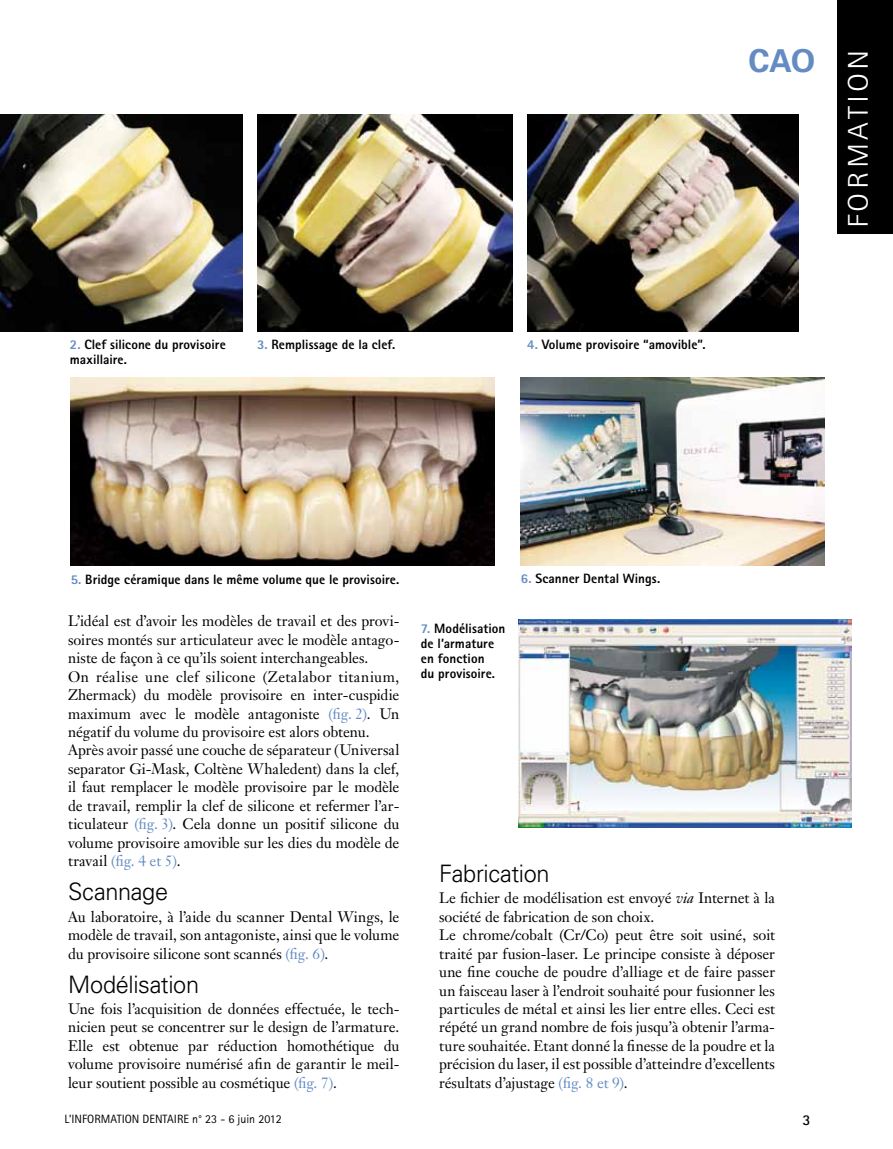
<style>
.page{position:relative;width:893px;height:1149px;background:#fff}
.page>*{position:absolute;margin:0;border:0;box-sizing:border-box;transform-origin:0 0}
.t1{font:700 31.5px "Univers";color:#648cc3}
.t2{font:300 28.5px "Rotis Sans Serif";letter-spacing:.1em;color:#fff;scale:1.16 1}
.t3{font:300 24px "Univers";letter-spacing:-.015em;color:#000}
.t4{font:15px/18.5px "Janson Text";color:#000}
.t5{font:700 15px "Rotis Sans Serif";color:#000}
.t6{font:800 13.5px/15px "Rotis Sans Serif";letter-spacing:.005em;color:#000}
.t7{font:12px "Rotis Sans Serif";color:#000}
.s1{color:#648cc3}
.s2{font-style:italic}
</style>
<div class="page">
<div style="left:838px;top:0;width:55px;height:234px;background:#000"></div>
<img style="left:0;top:115px;width:243px;height:217px">
<img style="left:257px;top:115px;width:255px;height:217px">
<img style="left:527px;top:115px;width:272px;height:217px">
<img style="left:70px;top:377px;width:425px;height:189px">
<img style="left:521px;top:377px;width:304px;height:189px">
<img style="left:519px;top:619px;width:332px;height:208px">
<h1 class="t1" style="left:748px;top:42px;width:68px">CAO</h1>
<h2 class="t2" style="left:842px;top:228px;width:156px;rotate:-90deg">formation</h2>
<p class="t6" style="left:70px;top:336px;width:157px"><span class="s1">2.</span> Clef silicone du provisoire maxillaire.</p>
<p class="t6" style="left:257px;top:336px;width:140px"><span class="s1">3.</span> Remplissage de la clef.</p>
<p class="t6" style="left:527px;top:336px;width:180px"><span class="s1">4.</span> Volume provisoire “amovible”.</p>
<p class="t6" style="left:71px;top:571px;width:330px"><span class="s1">5.</span> Bridge céramique dans le même volume que le provisoire.</p>
<p class="t4" style="left:68px;top:611px;width:333px">L’idéal est d’avoir les modèles de travail et des provi&shy;soires montés sur articulateur avec le modèle antago&shy;niste de façon à ce qu’ils soient interchangeables.<br>On réalise une clef silicone (Zetalabor titanium, Zhermack) du modèle provisoire en inter-cuspidie maximum avec le modèle antagoniste <span class="s1">(fig. 2)</span>. Un négatif du volume du provisoire est alors obtenu.<br>Après avoir passé une couche de séparateur (Universal separator Gi-Mask, Coltène Whaledent) dans la clef, il faut remplacer le modèle provisoire par le modèle de travail, remplir la clef de silicone et refermer l’ar&shy;ticulateur <span class="s1">(fig. 3)</span>. Cela donne un positif silicone du volume provisoire amovible sur les dies du modèle de travail <span class="s1">(fig. 4 et 5)</span>.</p>
<h3 class="t3" style="left:68px;top:877px;width:102px">Scannage</h3>
<p class="t4" style="left:68px;top:906px;width:333px;text-align:justify">Au laboratoire, à l’aide du scanner Dental Wings, le modèle de travail, son antagoniste, ainsi que le volume du provisoire silicone sont scannés <span class="s1">(fig. 6)</span>.</p>
<h3 class="t3" style="left:68px;top:969px;width:133px">Modélisation</h3>
<p class="t4" style="left:68px;top:999px;width:333px;text-align:justify">Une fois l’acquisition de données effectuée, le tech&shy;nicien peut se concentrer sur le design de l’armature.<br>Elle est obtenue par réduction homothétique du volume provisoire numérisé afin de garantir le meil&shy;leur soutient possible au cosmétique <span class="s1">(fig. 7)</span>.</p>
<p class="t6" style="left:421px;top:620px;width:86px"><span class="s1">7.</span> Modélisation de l’armature en fonction<br>du provisoire.</p>
<p class="t6" style="left:521px;top:570px;width:141px"><span class="s1">6.</span> Scanner Dental Wings.</p>
<h3 class="t3" style="left:439px;top:858px;width:112px">Fabrication</h3>
<p class="t4" style="left:439px;top:888px;width:337px">Le fichier de modélisation est envoyé <span class="s2">via</span> Internet à la société de fabrication de son choix.<br>Le chrome/cobalt (Cr/Co) peut être soit usiné, soit traité par fusion-laser. Le principe consiste à déposer une fine couche de poudre d’alliage et de faire passer un faisceau laser à l’endroit souhaité pour fusionner les particules de métal et ainsi les lier entre elles. Ceci est répété un grand nombre de fois jusqu’à obtenir l’arma&shy;ture souhaitée. Etant donné la finesse de la poudre et la précision du laser, il est possible d’atteindre d’excellents résultats d’ajustage <span class="s1">(fig. 8 et 9)</span>.</p>
<p class="t7" style="left:65px;top:1111px;width:219px">L’INFORMATION DENTAIRE n° 23 - 6 juin 2012</p>
<p class="t5" style="left:802px;top:1110px;width:10px">3</p>
</div>
